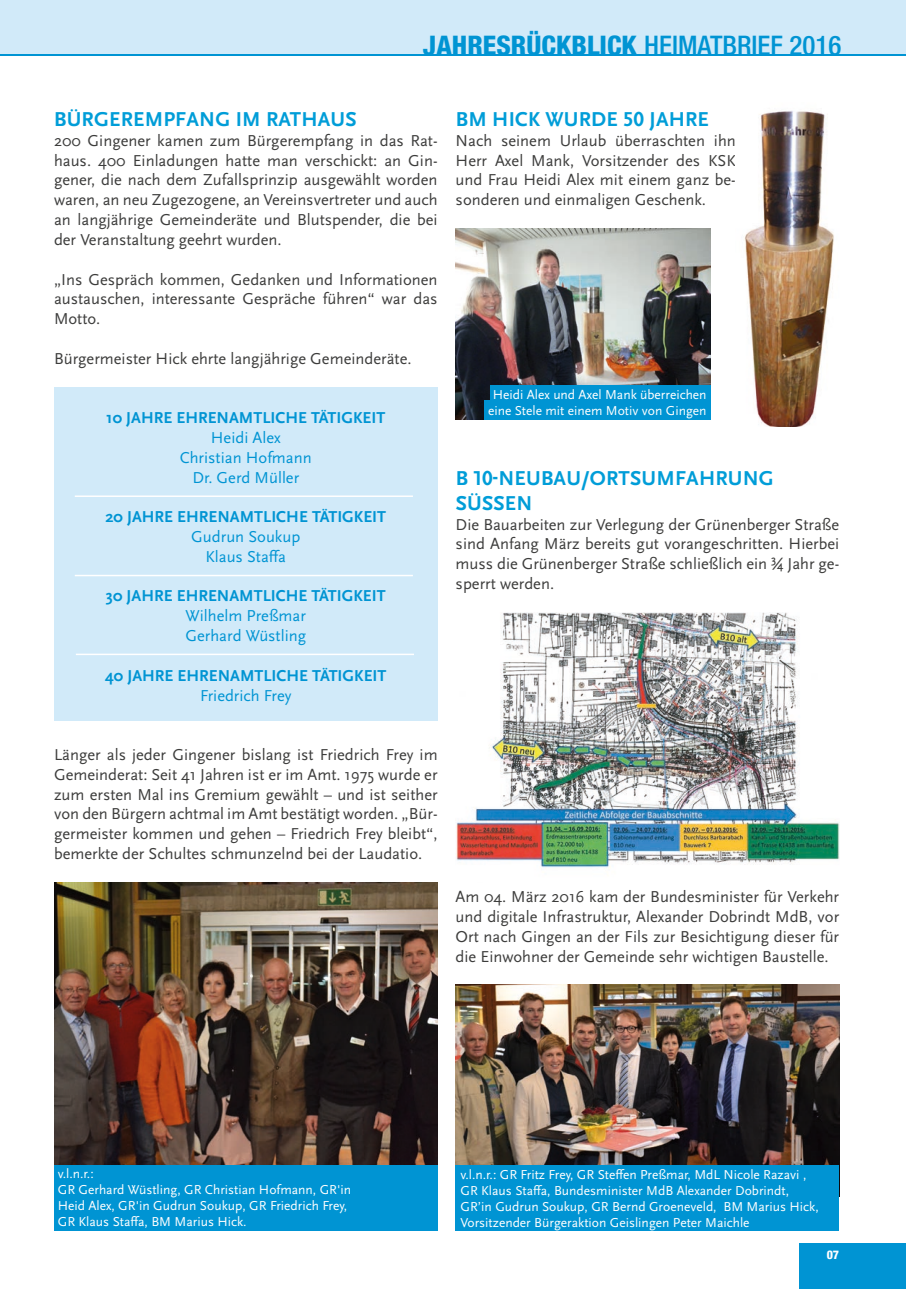
<style>
.page{position:relative;width:906px;height:1289px;background:#fff}
.page>*{position:absolute;margin:0;border:0;box-sizing:border-box;transform-origin:0 0}
.t1{font:800 condensed 27px "Helvetica Neue";color:#0094d3}
.t2{font:700 21px/25.2px "Scala Sans OT";letter-spacing:.01em;color:#009dd8}
.t3{font:16.5px/19.8px "Scala Sans OT";color:#3d3d3c;text-align:justify}
.t4{font:700 16.5px "Scala Sans OT";color:#0094d3}
.t5{font:16.5px/19.8px "Scala Sans OT";color:#0094d3;text-align:center}
.t6{font:13.5px/16.2px "Scala Sans OT";color:#fff}
.t7{font:800 condensed 12px "Helvetica Neue";color:#fff}
.s1{font-weight:500}
</style>
<div class="page">
<div style="left:54px;top:387px;width:383px;height:333px;background:#d1eaf9"></div>
<img style="left:455px;top:228px;width:255px;height:191px">
<img style="left:456px;top:612px;width:383px;height:256px">
<img style="left:455px;top:984px;width:384px;height:181px">
<img style="left:54px;top:882px;width:383px;height:283px">
<hr style="left:75px;top:495px;width:338px;height:2px;background:#fff">
<hr style="left:75px;top:575px;width:338px;height:1px;background:#fff">
<hr style="left:76px;top:653px;width:338px;height:2px;background:#fff">
<div style="left:54px;top:1165px;width:383px;height:65px;background:#0094d3"></div>
<div style="left:455px;top:1165px;width:384px;height:65px;background:#0094d3"></div>
<img style="left:744px;top:111px;width:90px;height:316px">
<div style="left:490px;top:385px;width:220px;height:19px;background:#0094d3"></div>
<div style="left:484px;top:400px;width:226px;height:20px;background:#0094d3"></div>
<div style="left:0;top:0;width:906px;height:55px;background:#d1eaf9"></div>
<hr style="left:0;top:54px;width:906px;height:2px;background:#0094d3">
<div style="left:799px;top:1243px;width:107px;height:45px;background:#0094d3"></div>
<h1 class="t1" style="left:423px;top:28px;width:420px">JAHRESRÜCKBLICK <span class="s1">HEIMATBRIEF 2016</span></h1>
<p class="t2" style="left:54px;top:107px;width:304px">BÜRGEREMPFANG IM RATHAUS</p>
<p class="t3" style="left:54px;top:130px;width:385px">200 Gingener kamen zum Bürgerempfang in das Rat&shy;haus. 400 Einladungen hatte man verschickt: an Gin&shy;gener, die nach dem Zufallsprinzip ausgewählt worden waren, an neu Zugezogene, an Vereinsvertreter und auch an langjährige Gemeinderäte und Blutspender, die bei der Veranstaltung geehrt wurden.</p>
<p class="t3" style="left:54px;top:269px;width:385px">„Ins Gespräch kommen, Gedanken und Informationen austauschen, interessante Gespräche führen“ war das Motto.</p>
<p class="t3" style="left:54px;top:348px;width:359px">Bürgermeister Hick ehrte langjährige Gemeinderäte.</p>
<p class="t4" style="left:106px;top:408px;width:280px">10 JAHRE EHRENAMTLICHE TÄTIGKEIT</p>
<p class="t5" style="left:180px;top:427px;width:133px">Heidi Alex<br>Christian Hofmann<br>Dr. Gerd Müller</p>
<p class="t4" style="left:105px;top:507px;width:282px">20 JAHRE EHRENAMTLICHE TÄTIGKEIT</p>
<p class="t5" style="left:191px;top:526px;width:111px">Gudrun Soukup<br>Klaus Staffa</p>
<p class="t4" style="left:106px;top:586px;width:281px">30 JAHRE EHRENAMTLICHE TÄTIGKEIT</p>
<p class="t5" style="left:185px;top:606px;width:122px;text-align:left">Wilhelm Preßmar<br>Gerhard Wüstling</p>
<p class="t4" style="left:105px;top:665px;width:283px">40 JAHRE EHRENAMTLICHE TÄTIGKEIT</p>
<p class="t5" style="left:200px;top:685px;width:93px">Friedrich Frey</p>
<p class="t3" style="left:54px;top:744px;width:385px">Länger als jeder Gingener bislang ist Friedrich Frey im Gemeinderat: Seit 41 Jahren ist er im Amt. 1975 wurde er zum ersten Mal ins Gremium gewählt – und ist seither von den Bürgern achtmal im Amt bestätigt worden. „Bür&shy;germeister kommen und gehen – Friedrich Frey bleibt“, bemerkte der Schultes schmunzelnd bei der Laudatio.</p>
<p class="t2" style="left:456px;top:107px;width:255px">BM HICK WURDE 50 JAHRE</p>
<p class="t3" style="left:455px;top:130px;width:282px">Nach seinem Urlaub überraschten ihn Herr Axel Mank, Vorsitzender des KSK und Frau Heidi Alex mit einem ganz be&shy;sonderen und einmaligen Geschenk.</p>
<p class="t6" style="left:488px;top:386px;width:220px;text-align:center">Heidi Alex und Axel Mank überreichen eine Stele mit einem Motiv von Gingen</p>
<p class="t2" style="left:456px;top:465px;width:320px">B 10-NEUBAU/ORTSUMFAHRUNG<br>SÜSSEN</p>
<p class="t3" style="left:455px;top:514px;width:385px">Die Bauarbeiten zur Verlegung der Grünenberger Straße sind Anfang März bereits gut vorangeschritten. Hierbei muss die Grünenberger Straße schließlich ein ¾ Jahr ge&shy;sperrt werden.</p>
<p class="t3" style="left:455px;top:887px;width:385px">Am 04. März 2016 kam der Bundesminister für Verkehr und digitale Infrastruktur, Alexander Dobrindt MdB, vor Ort nach Gingen an der Fils zur Besichtigung dieser für die Einwohner der Gemeinde sehr wichtigen Baustelle.</p>
<p class="t6" style="left:58px;top:1165px;width:295px">v.l.n.r.:<br>GR Gerhard Wüstling, GR Christian Hofmann, GR'in Heid Alex, GR'in Gudrun Soukup, GR Friedrich Frey, GR Klaus Staffa, BM Marius Hick.</p>
<p class="t6" style="left:460px;top:1166px;width:360px">v.l.n.r.: GR Fritz Frey, GR Steffen Preßmar, MdL Nicole Razavi , GR Klaus Staffa, Bundesminister MdB Alexander Dobrindt, GR’in Gudrun Soukup, GR Bernd Groeneveld, BM Marius Hick, Vorsitzender Bürgeraktion Geislingen Peter Maichle</p>
<p class="t7" style="left:826px;top:1247px;width:14px">07</p>
</div>
